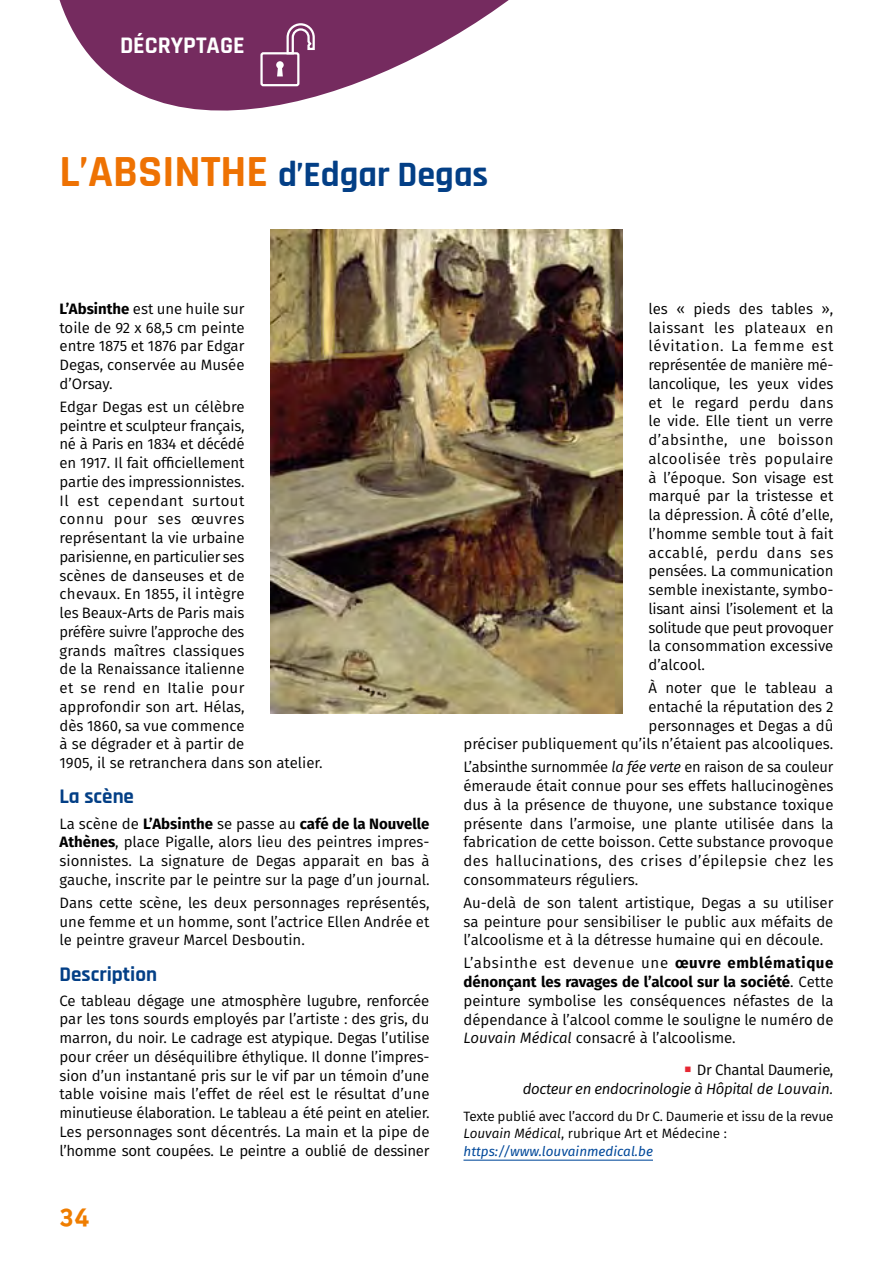
<style>
.page{position:relative;width:893px;height:1263px;background:#fff}
.page>*{position:absolute;margin:0;border:0;box-sizing:border-box;transform-origin:0 0}
.t1{font:700 36px "Rajdhani";color:#033f86}
.t2{font:700 24px "Rajdhani";color:#fff}
.t3{font:700 24px "Oceania";color:#ef7d00}
.t4{font:700 21px "Rajdhani";color:#033f86}
.t5{font:15px/18.8px "Fira Sans";color:#000;text-align:justify}
.t6{font:italic 15px/18.8px "Fira Sans";letter-spacing:-.025em;color:#000;text-align:right}
.t7{font:13.5px/17.2px "Fira Sans";letter-spacing:-.01em;color:#000}
.s1{font-size:45px;color:#ee7203}
.s2{font-weight:700}
.s3{font-style:italic}
.s4{font-family:"Titillium";font-weight:700;font-style:normal;font-size:19.5px;color:#e62733}
.s5{font-style:normal}
.s6{font-style:italic;color:#00489a}
</style>
<div class="page">
<img style="left:270px;top:230px;width:353px;height:484px">
<svg style="left:59px;top:0;width:450px;height:111px;fill:#752b5f"></svg>
<div style="left:260px;top:52px;width:39px;height:34px;border:2px solid #fff;border-radius:2px"></div>
<svg style="left:276px;top:22px;width:40px;height:54px;background:#925881"></svg>
<hr style="left:463px;top:1159px;width:190px;height:2px;background:#00489a">
<h2 class="t2" style="left:120px;top:30px;width:126px">DÉCRYPTAGE</h2>
<h1 class="t1" style="left:60px;top:153px;width:430px"><span class="s1">L’ABSINTHE</span> d’Edgar Degas</h1>
<p class="t5" style="left:60px;top:299px;width:186px"><span class="s2">L’Absinthe</span> est une huile sur toile de 92 x 68,5 cm peinte entre 1875 et 1876 par Edgar Degas, conservée au Musée d’Orsay.</p>
<p class="t5" style="left:60px;top:397px;width:265px;text-align:left">Edgar Degas est un célèbre<br>peintre et sculpteur français,<br>né à Paris en 1834 et décédé<br>en 1917. Il fait officiellement<br>partie des impressionnistes.<br>Il est cependant surtout<br>connu pour ses œuvres représentant la vie urbaine<br>parisienne, en particulier ses<br>scènes de danseuses et de<br>chevaux. En 1855, il intègre<br>les Beaux-Arts de Paris mais<br>préfère suivre l’approche des<br>grands maîtres classiques<br>de la Renaissance italienne<br>et se rend en Italie pour approfondir son art. Hélas,<br>dès 1860, sa vue commence<br>à se dégrader et à partir de<br>1905, il se retranchera dans son atelier.</p>
<h3 class="t4" style="left:60px;top:784px;width:76px">La scène</h3>
<p class="t5" style="left:60px;top:813px;width:371px">La scène de <span class="s2">L’Absinthe</span> se passe au <span class="s2">café de la Nouvelle Athènes</span>, place Pigalle, alors lieu des peintres impres&shy;sionnistes. La signature de Degas apparait en bas à gauche, inscrite par le peintre sur la page d’un journal.</p>
<p class="t5" style="left:60px;top:893px;width:371px">Dans cette scène, les deux personnages représentés, une femme et un homme, sont l’actrice Ellen Andrée et le peintre graveur Marcel Desboutin.</p>
<h3 class="t4" style="left:60px;top:961px;width:99px">Description</h3>
<p class="t5" style="left:60px;top:991px;width:371px">Ce tableau dégage une atmosphère lugubre, renforcée par les tons sourds employés par l’artiste : des gris, du marron, du noir. Le cadrage est atypique. Degas l’utilise pour créer un déséquilibre éthylique. Il donne l’impres&shy;sion d’un instantané pris sur le vif par un témoin d’une table voisine mais l’effet de réel est le résultat d’une minutieuse élaboration. Le tableau a été peint en atelier.<br>Les personnages sont décentrés. La main et la pipe de l’homme sont coupées. Le peintre a oublié de dessiner</p>
<h2 class="t3" style="left:60px;top:1201px;width:32px">34</h2>
<p class="t5" style="left:648px;top:299px;width:186px">les « pieds des tables », laissant les plateaux en lévitation. La femme est représentée de manière mé&shy;lancolique, les yeux vides et le regard perdu dans le vide. Elle tient un verre d’absinthe, une boisson alcoolisée très populaire à l’époque. Son visage est marqué par la tristesse et la dépression. À côté d’elle, l’homme semble tout à fait accablé, perdu dans ses pensées. La communication semble inexistante, symbo&shy;lisant ainsi l’isolement et la solitude que peut provoquer la consommation excessive d’alcool.</p>
<p class="t5" style="left:463px;top:678px;width:371px;text-align:right">À noter que le tableau a<br>entaché la réputation des 2<br>personnages et Degas a dû<br>préciser publiquement qu’ils n’étaient pas alcooliques.</p>
<p class="t5" style="left:463px;top:757px;width:371px">L’absinthe surnommée <span class="s3">la fée verte</span> en raison de sa couleur émeraude était connue pour ses effets hallucinogènes dus à la présence de thuyone, une substance toxique présente dans l’armoise, une plante utilisée dans la fabrication de cette boisson. Cette substance provoque des hallucinations, des crises d’épilepsie chez les consommateurs réguliers.</p>
<p class="t5" style="left:463px;top:893px;width:371px">Au-delà de son talent artistique, Degas a su utiliser sa peinture pour sensibiliser le public aux méfaits de l’alcoolisme et à la détresse humaine qui en découle.</p>
<p class="t5" style="left:463px;top:953px;width:371px">L’absinthe est devenue une <span class="s2">œuvre emblématique dénonçant les ravages de l’alcool sur la société</span>. Cette peinture symbolise les conséquences néfastes de la dépendance à l’alcool comme le souligne le numéro de <span class="s3">Louvain Médical</span> consacré à l’alcoolisme.</p>
<p class="t6" style="left:523px;top:1060px;width:312px"><span class="s4">•</span> <span class="s5">Dr Chantal Daumerie,<br></span>docteur en endocrinologie à Hôpital de Louvain.</p>
<p class="t7" style="left:463px;top:1107px;width:371px">Texte publié avec l’accord du Dr C. Daumerie et issu de la revue<br><span class="s3">Louvain Médical</span>, rubrique Art et Médecine : <span class="s6">https://www.louvainmedical.be</span></p>
</div>
